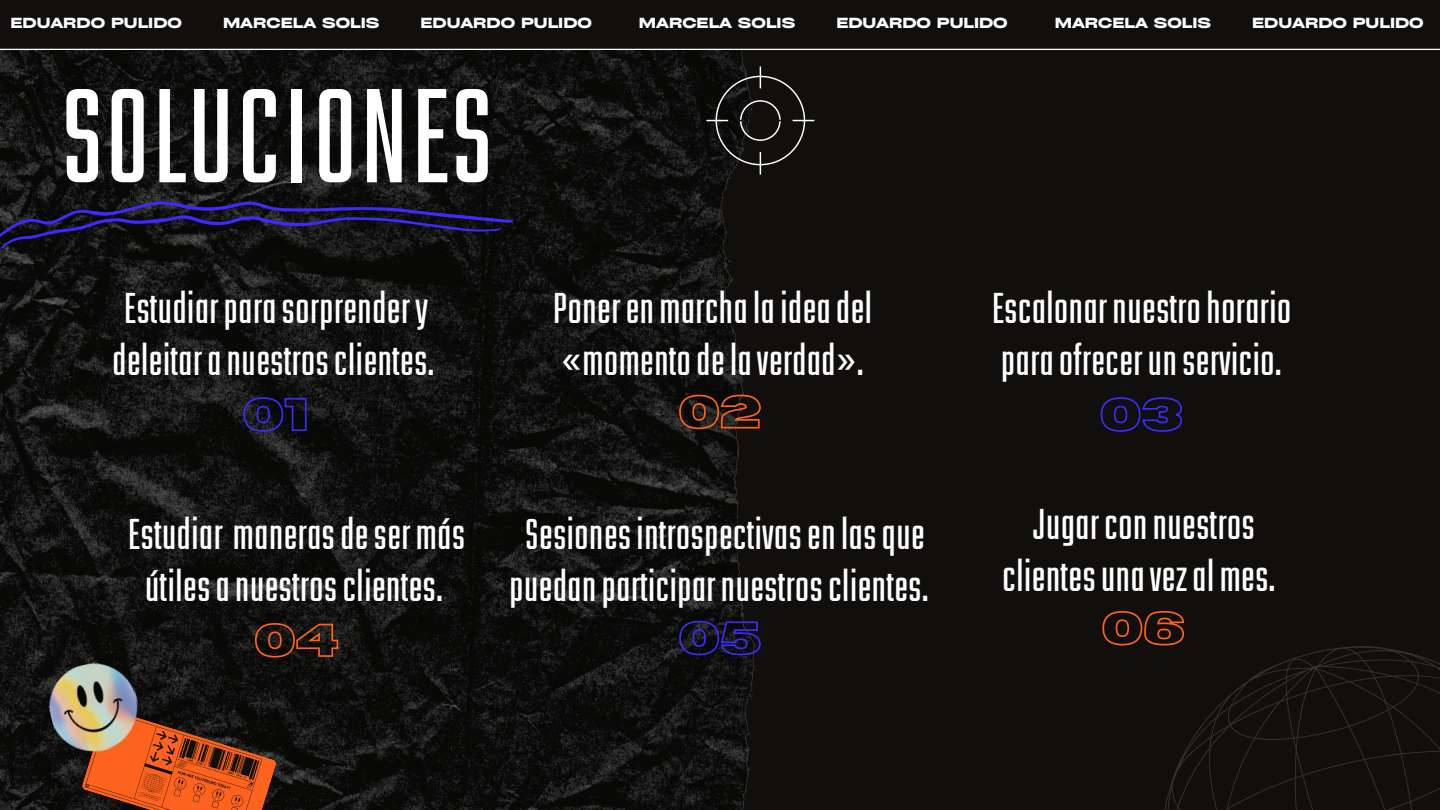
<style>
.page{position:relative;width:1440px;height:810px;background:#100f0d}
.page>*{position:absolute;margin:0;border:0;box-sizing:border-box;transform-origin:0 0}
.t1{font:condensed 150px "Kief Tek Regular";color:#fff}
.t2{font:condensed 48.2px/51.8px "Kief Tek Regular";color:#fff}
.t3{font:700 14px "Cy Grotesk Grand";color:#fff}
</style>
<div class="page">
<img style="left:0;top:50px;width:760px;height:760px">
<svg style="left:1164px;top:646px;width:276px;height:164px"></svg>
<svg style="left:0;top:175px;width:514px;height:93px"></svg>
<svg style="left:81px;top:708px;width:196px;height:102px"></svg>
<img style="left:41px;top:655px;width:106px;height:105px">
<svg style="left:242px;top:396px;width:65px;height:37px"></svg>
<svg style="left:678px;top:394px;width:83px;height:36px"></svg>
<svg style="left:1100px;top:397px;width:83px;height:35px"></svg>
<svg style="left:254px;top:622px;width:85px;height:36px"></svg>
<svg style="left:678px;top:620px;width:83px;height:36px"></svg>
<svg style="left:1102px;top:611px;width:83px;height:35px"></svg>
<svg style="left:706px;top:67px;width:108px;height:108px"></svg>
<svg style="left:0;top:48px;width:1440px;height:2px;background:#a5a5a4"></svg>
<p class="t3" style="left:10px;top:14px;width:173px">EDUARDO PULIDO</p>
<p class="t3" style="left:223px;top:14px;width:158px">MARCELA SOLIS</p>
<p class="t3" style="left:420px;top:14px;width:173px">EDUARDO PULIDO</p>
<p class="t3" style="left:639px;top:14px;width:158px">MARCELA SOLIS</p>
<p class="t3" style="left:836px;top:14px;width:173px">EDUARDO PULIDO</p>
<p class="t3" style="left:1055px;top:14px;width:158px">MARCELA SOLIS</p>
<p class="t3" style="left:1252px;top:14px;width:173px">EDUARDO PULIDO</p>
<p class="t1" style="left:60px;top:70px;width:435px">SOLUCIONES</p>
<p class="t2" style="left:112px;top:285px;width:324px">Estudiarparasorprendery deleitaranuestrosclientes.</p>
<p class="t2" style="left:553px;top:285px;width:321px">Ponerenmarchalaideadel «momentodelaverdad».</p>
<p class="t2" style="left:991px;top:285px;width:302px">Escalonarnuestrohorario paraofrecerunservicio.</p>
<p class="t2" style="left:128px;top:511px;width:339px;text-align:center">Estudiar manerasdesermás útilesanuestrosclientes.</p>
<p class="t2" style="left:509px;top:511px;width:421px;text-align:center">Sesionesintrospectivasenlasque puedanparticiparnuestrosclientes.</p>
<p class="t2" style="left:1002px;top:501px;width:275px;text-align:center">Jugarconnuestros clientesunavezalmes.</p>
</div>
